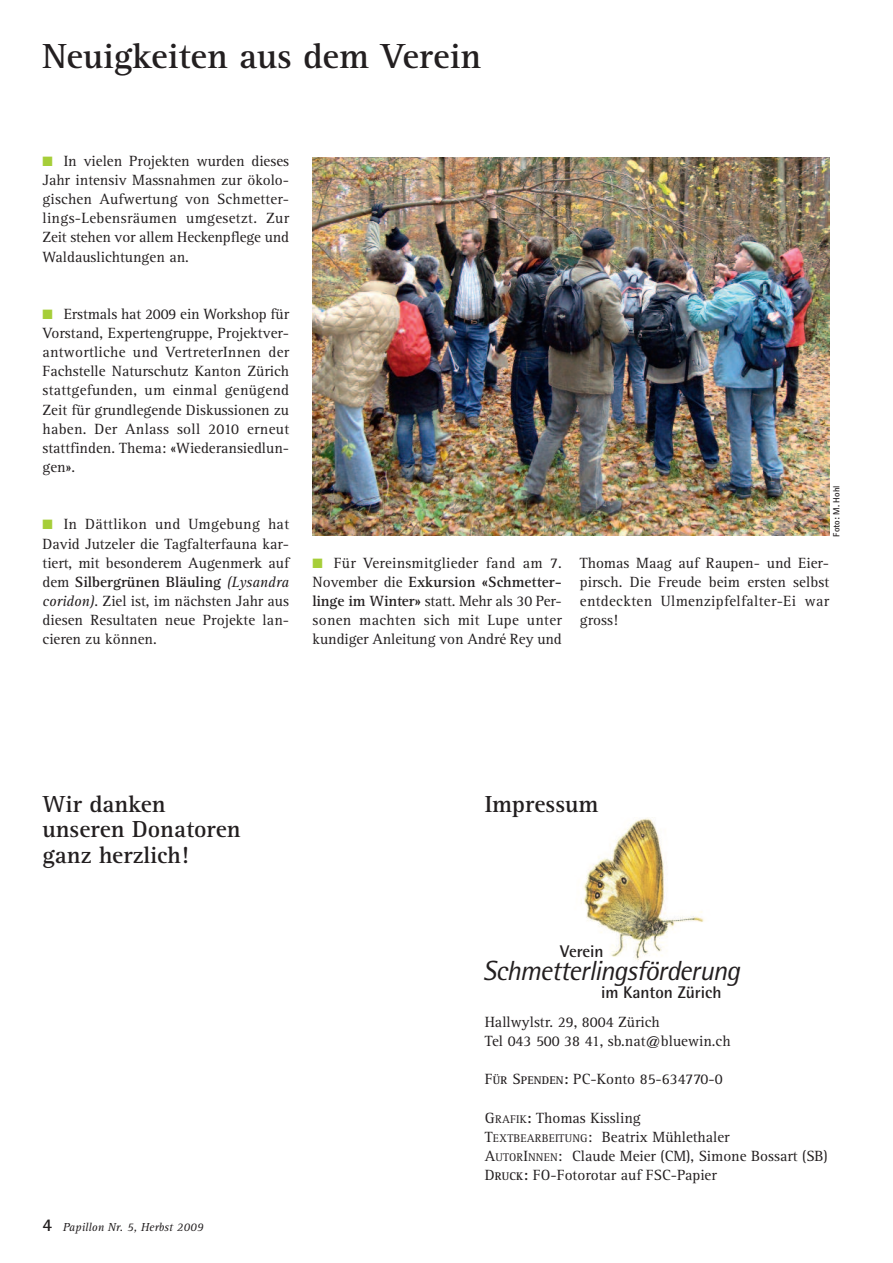
<style>
.page{position:relative;width:893px;height:1263px;background:#fff}
.page>*{position:absolute;margin:0;border:0;box-sizing:border-box;transform-origin:0 0}
.t1{font:700 36px "Rotis Serif";color:#231f20}
.t2{font:italic 27.6px "Rotis Semi Sans";letter-spacing:-.035em;color:#231f20}
.t3{font:700 24px/25.5px "Rotis Serif";color:#231f20}
.t4{font:700 16.95px "Rotis Semi Sans";color:#231f20}
.t5{font:15.3px/19.2px "Rotis Serif";color:#231f20;text-align:justify}
.t6{font:italic 12px "Rotis Serif";color:#231f20}
.t7{font:12px "Rotis Semi Sans";color:#231f20}
.t8{font:700 9px "Rotis Sans Serif";color:#231f20}
.s1{color:#a6ce39}
.s2{font-weight:700}
.s3{font-style:italic}
.s4{font-family:"Rotis Sans Serif";font-weight:700;font-style:normal;font-size:18px}
.s5{font-weight:700;font-size:11.55px}
.s6{font-size:11.55px}
</style>
<div class="page">
<img style="left:581px;top:817px;width:123px;height:144px">
<img style="left:313px;top:157px;width:516px;height:379px">
<h1 class="t1" style="left:43px;top:44px;width:440px">Neuigkeiten aus dem Verein</h1>
<p class="t5" style="left:43px;top:153px;width:248px"><span class="s1">■</span> In vielen Projekten wurden dieses Jahr intensiv Massnahmen zur ökolo&shy;gischen Aufwertung von Schmetter&shy;lings-Lebensräumen umgesetzt. Zur Zeit stehen vor allem Heckenpflege und Waldauslichtungen an.</p>
<p class="t5" style="left:43px;top:306px;width:248px"><span class="s1">■</span> Erstmals hat 2009 ein Workshop für Vorstand, Expertengruppe, Projektver&shy;antwortliche und VertreterInnen der Fachstelle Naturschutz Kanton Zürich stattgefunden, um einmal genügend Zeit für grundlegende Diskussionen zu haben. Der Anlass soll 2010 erneut stattfinden. Thema: «Wiederansiedlun&shy;gen».</p>
<p class="t5" style="left:43px;top:516px;width:248px"><span class="s1">■</span> In Dättlikon und Umgebung hat David Jutzeler die Tagfalterfauna kar&shy;tiert, mit besonderem Augenmerk auf dem <span class="s2">Silbergrünen Bläuling</span> <span class="s3">(Lysandra coridon)</span>. Ziel ist, im nächsten Jahr aus diesen Resultaten neue Projekte lan&shy;cieren zu können.</p>
<p class="t8" style="left:833px;top:536px;width:53px;rotate:-90deg">Foto: M. Hohl</p>
<p class="t5" style="left:313px;top:555px;width:251px"><span class="s1">■</span> Für Vereinsmitglieder fand am 7.<br>November die <span class="s2">Exkursion «Schmetter&shy;linge im Winter»</span> statt. Mehr als 30 Per&shy;sonen machten sich mit Lupe unter kundiger Anleitung von André Rey und</p>
<p class="t5" style="left:580px;top:555px;width:251px">Thomas Maag auf Raupen- und Eier&shy;pirsch. Die Freude beim ersten selbst entdeckten Ulmenzipfelfalter-Ei war gross!</p>
<h3 class="t3" style="left:43px;top:794px;width:200px">Wir danken unseren Donatoren ganz herzlich!</h3>
<p class="t6" style="left:43px;top:1223px;width:162px"><span class="s4">4</span> Papillon Nr. 5, Herbst 2009</p>
<h3 class="t3" style="left:485px;top:794px;width:115px">Impressum</h3>
<p class="t4" style="left:560px;top:946px;width:45px">Verein</p>
<h2 class="t2" style="left:483px;top:961px;width:259px">Schmetterlingsförderung</h2>
<p class="t4" style="left:601px;top:986px;width:122px">im Kanton Zürich</p>
<p class="t7" style="left:602px;top:1015px;width:9px">H</p>
<p class="t5" style="left:485px;top:1014px;width:247px">Hallwylstr. 29, 8004 Zürich<br>Tel 043 500 38 41, sb.nat@bluewin.ch</p>
<p class="t5" style="left:485px;top:1071px;width:239px">F<span class="s5">ÜR</span> S<span class="s5">PENDEN</span><span class="s2">:</span> PC-Konto 85-634770-0</p>
<p class="t5" style="left:485px;top:1109px;width:345px;text-align:left">G<span class="s6">RAFIK</span><span class="s2">:</span> Thomas Kissling<br>T<span class="s6">EXTBEARBEITUNG</span>: Beatrix Mühlethaler<br>A<span class="s6">UTOR</span>I<span class="s6">NNEN</span>: Claude Meier (CM), Simone Bossart (SB)<br>D<span class="s5">RUCK</span><span class="s2">:</span> FO-Fotorotar auf FSC-Papier</p>
</div>
